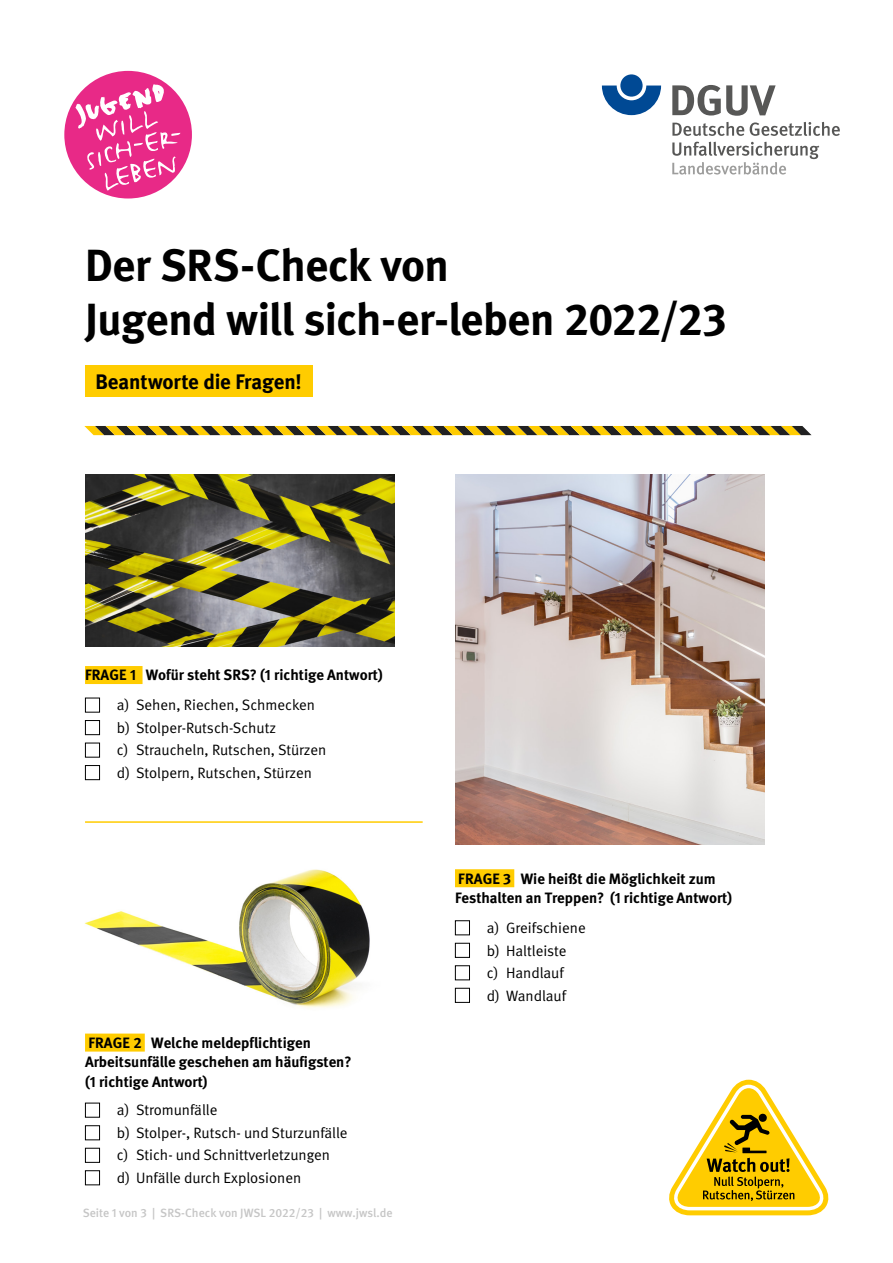
<style>
.page{position:relative;width:893px;height:1263px;background:#fff}
.page>*{position:absolute;margin:0;border:0;box-sizing:border-box;transform-origin:0 0}
.t1{font:700 45px/54px "DGUV Meta";letter-spacing:-.01em;color:#000}
.t2{font:700 21px "DGUV Meta";letter-spacing:-.01em;color:#000}
.t3{font:15px/22.5px "DGUV Meta";color:#000}
.t4{font:700 15px/19.5px "DGUV Meta";color:#000}
.t5{font:500 12px "DGUV Meta";color:#c6c6c6}
</style>
<div class="page">
<svg style="left:602px;top:86px;width:59px;height:29px"></svg>
<div style="left:620px;top:74px;width:23px;height:23px;background:#004994;border-radius:50%"></div>
<svg style="left:672px;top:85px;width:104px;height:31px"></svg>
<svg style="left:672px;top:122px;width:72px;height:14px"></svg>
<svg style="left:750px;top:122px;width:90px;height:14px"></svg>
<svg style="left:672px;top:142px;width:147px;height:33px"></svg>
<div style="left:64px;top:71px;width:128px;height:127px;background:#e82987;border-radius:50%"></div>
<svg style="left:75px;top:84px;width:105px;height:107px"></svg>
<div style="left:85px;top:666px;width:58px;height:18px;background:#fc0"></div>
<div style="left:85px;top:1033px;width:60px;height:18px;background:#fc0"></div>
<hr style="left:85px;top:821px;width:338px;height:2px;background:#fc0">
<div style="left:455px;top:869px;width:59px;height:18px;background:#fc0"></div>
<svg style="left:84px;top:426px;width:727px;height:9px"></svg>
<div style="left:85px;top:365px;width:227px;height:32px;background:#fc0"></div>
<img style="left:85px;top:474px;width:309px;height:172px">
<div style="left:85px;top:698px;width:15px;height:14px;border:1px solid #000"></div>
<div style="left:85px;top:720px;width:15px;height:15px;border:1px solid #000"></div>
<div style="left:85px;top:743px;width:15px;height:14px;border:1px solid #000"></div>
<div style="left:85px;top:765px;width:15px;height:15px;border:1px solid #000"></div>
<img style="left:84px;top:869px;width:286px;height:139px">
<div style="left:85px;top:1103px;width:15px;height:14px;border:1px solid #000"></div>
<div style="left:85px;top:1125px;width:15px;height:15px;border:1px solid #000"></div>
<div style="left:85px;top:1148px;width:15px;height:15px;border:1px solid #000"></div>
<div style="left:85px;top:1170px;width:15px;height:15px;border:1px solid #000"></div>
<img style="left:455px;top:474px;width:309px;height:370px">
<div style="left:455px;top:920px;width:15px;height:15px;border:1px solid #000"></div>
<div style="left:455px;top:943px;width:15px;height:15px;border:1px solid #000"></div>
<div style="left:455px;top:965px;width:15px;height:15px;border:1px solid #000"></div>
<div style="left:455px;top:988px;width:15px;height:15px;border:1px solid #000"></div>
<svg style="left:669px;top:1080px;width:160px;height:135px"></svg>
<h1 class="t1" style="left:85px;top:239px;width:643px">Der SRS-Check von<br>Jugend will sich-er-leben 2022/23</h1>
<h2 class="t2" style="left:95px;top:369px;width:208px">Beantworte die Fragen!</h2>
<h2 class="t4" style="left:85px;top:666px;width:299px">FRAGE 1 Wofür steht SRS? (1 richtige Antwort)</h2>
<p class="t3" style="left:117px;top:694px;width:211px">a) Sehen, Riechen, Schmecken b) Stolper-Rutsch-Schutz<br>c) Straucheln, Rutschen, Stürzen d) Stolpern, Rutschen, Stürzen</p>
<h2 class="t4" style="left:85px;top:1033px;width:268px">FRAGE 2 Welche meldepflichtigen<br>Arbeitsunfälle geschehen am häufigsten? (1 richtige Antwort)</h2>
<p class="t3" style="left:117px;top:1099px;width:232px">a) Stromunfälle<br>b) Stolper-, Rutsch- und Sturzunfälle c) Stich- und Schnittverletzungen<br>d) Unfälle durch Explosionen</p>
<p class="t5" style="left:83px;top:1205px;width:311px">Seite 1 von 3 | SRS-Check von JWSL 2022/23 | www.jwsl.de</p>
<h2 class="t4" style="left:455px;top:869px;width:278px">FRAGE 3 Wie heißt die Möglichkeit zum<br>Festhalten an Treppen? (1 richtige Antwort)</h2>
<p class="t3" style="left:487px;top:917px;width:100px">a) Greifschiene b) Haltleiste<br>c) Handlauf<br>d) Wandlauf</p>
</div>
